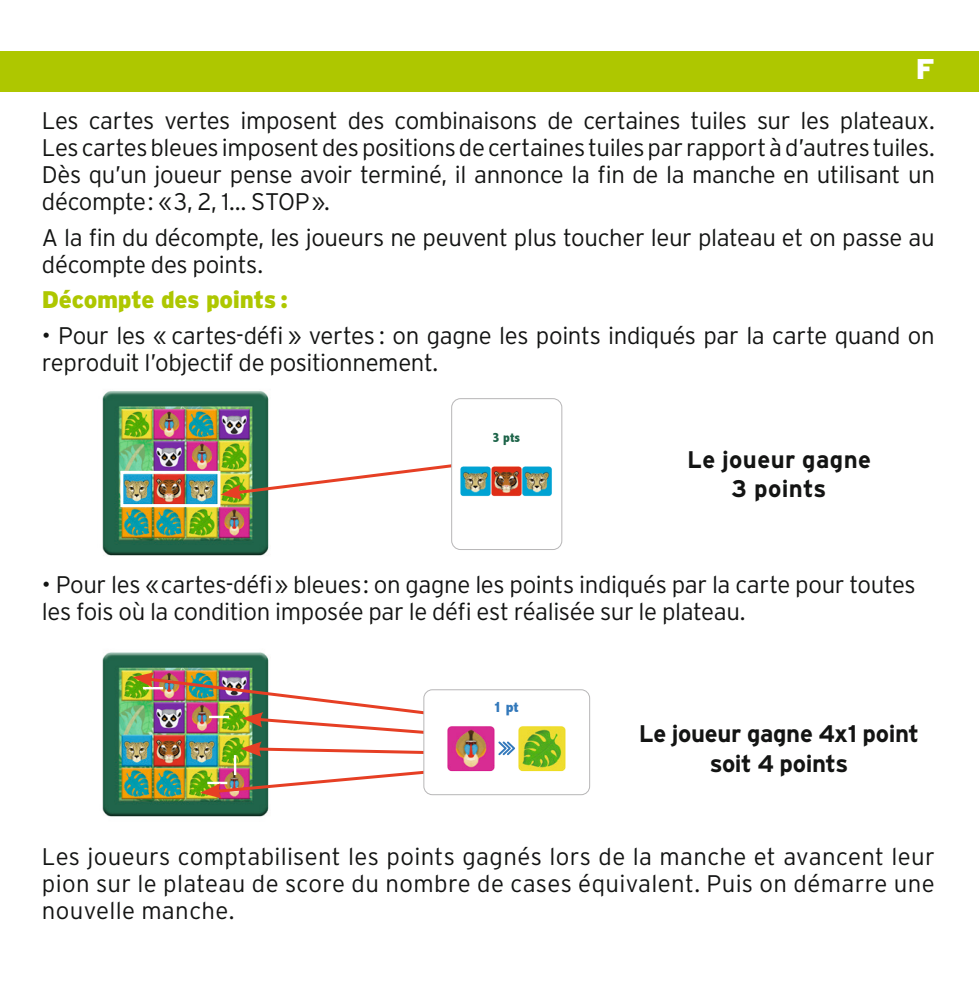
<style>
.page{position:relative;width:979px;height:984px;background:#fff}
.page>*{position:absolute;margin:0;border:0;box-sizing:border-box;transform-origin:0 0}
.t1{font:900 28.5px "Interstate";color:#fff}
.texte_courant{font:300 24px/27px "Interstate";letter-spacing:-.015em;color:#131413}
.texte_courant-2{font:700 24px "Interstate";letter-spacing:-.015em;color:#131413}
.texte_courant-3{font:700 24px/28.8px "Interstate";letter-spacing:.015em;color:#131413;text-align:center}
.texte_courant-4{font:900 24px "Interstate";letter-spacing:-.015em;color:#aec700}
.t2{font:800 condensed 15.3px "Abadi";color:#3379bb;scale:1.05 1}
.t3{font:800 condensed 13.8px "Abadi";color:#1d6449}
</style>
<div class="page">
<img style="left:102px;top:391px;width:167px;height:165px">
<div style="left:0;top:51px;width:979px;height:41px;background:#aec700"></div>
<div style="left:120px;top:471px;width:100px;height:36px;border:3px solid #fff"></div>
<svg style="left:220px;top:458px;width:231px;height:42px"></svg>
<img style="left:102px;top:652px;width:167px;height:165px">
<div style="left:451px;top:398px;width:111px;height:152px;border:1px solid #b7b6b7;border-radius:9px"></div>
<img style="left:526px;top:466px;width:26px;height:31px">
<img style="left:495px;top:466px;width:31px;height:31px">
<img style="left:460px;top:466px;width:35px;height:31px">
<img style="left:133px;top:672px;width:457px;height:126px">
<div style="left:423px;top:689px;width:167px;height:106px;border:1px solid #b7b6b7;border-radius:9px"></div>
<p class="t1" style="left:916px;top:53px;width:20px">F</p>
<p class="texte_courant" style="left:42px;top:107px;width:895px;text-align:justify">Les cartes vertes imposent des combinaisons de certaines tuiles sur les plateaux.<br>Les cartes bleues imposent des positions de certaines tuiles par rapport à d’autres tuiles.<br>Dès qu’un joueur pense avoir terminé, il annonce la fin de la manche en utilisant un décompte : « 3, 2, 1… STOP ».</p>
<p class="texte_courant" style="left:42px;top:224px;width:894px">A la fin du décompte, les joueurs ne peuvent plus toucher leur plateau et on passe au décompte des points.</p>
<p class="texte_courant-4" style="left:42px;top:286px;width:247px">Décompte des points :</p>
<p class="texte_courant" style="left:42px;top:322px;width:894px">• Pour les « cartes-défi » vertes : on gagne les points indiqués par la carte quand on reproduit l’objectif de positionnement.</p>
<p class="t3" style="left:493px;top:430px;width:29px">3 pts</p>
<p class="texte_courant-3" style="left:687px;top:445px;width:186px">Le joueur gagne<br>3 points</p>
<p class="texte_courant" style="left:42px;top:570px;width:875px">• Pour les « cartes-défi » bleues : on gagne les points indiqués par la carte pour toutes les fois où la condition imposée par le défi est réalisée sur le plateau.</p>
<p class="t2" style="left:493px;top:698px;width:26px">1 pt</p>
<p class="texte_courant-2" style="left:639px;top:721px;width:282px">Le joueur gagne 4x1 point</p>
<p class="texte_courant-2" style="left:710px;top:750px;width:140px">soit 4 points</p>
<p class="texte_courant" style="left:42px;top:843px;width:894px;text-align:justify">Les joueurs comptabilisent les points gagnés lors de la manche et avancent leur pion sur le plateau de score du nombre de cases équivalent. Puis on démarre une nouvelle manche.</p>
</div>
